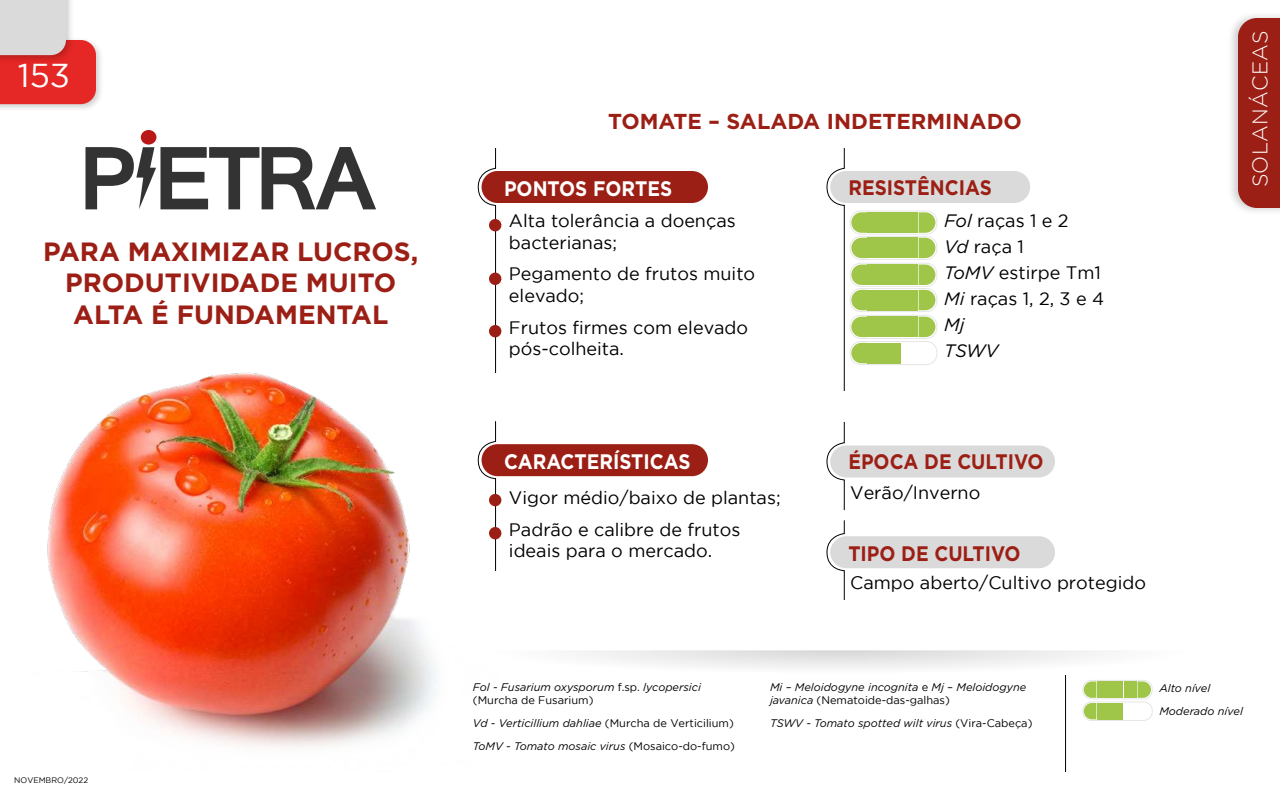
<style>
.page{position:relative;width:1280px;height:800px;background:#fff}
.page>*{position:absolute;margin:0;border:0;box-sizing:border-box;transform-origin:0 0}
.t1{font:33px "Gotham";color:#fff}
.t2{font:700 26.4px/31.7px "Gotham";color:#9c1f15;text-align:center}
.t3{font:700 21.6px "Gotham";color:#9c1f15}
.t4{font:300 21.1px "Gotham";letter-spacing:.015em;color:#fff}
.t5{font:700 21px "Gotham";color:#9c1f15;scale:.9 1}
.t6{font:700 21px "Gotham";color:#fff;scale:.9 1}
.t7{font:18px/26px "Gotham";color:#000}
.t8{font:italic 11px/23.2px "Gotham";color:#000}
.t9{font:8px "Gotham";color:#000}
.s1{font-style:italic}
.s2{font-style:normal}
</style>
<div class="page">
<div style="left:0;top:36px;width:105px;height:77px;background:#000;opacity:.2"></div>
<svg style="left:0;top:0;width:96px;height:104px;background:#e28281"></svg>
<div style="left:1226px;top:10px;width:54px;height:206px;background:#000;opacity:.2"></div>
<div style="left:1238px;top:18px;width:42px;height:190px;background:#9c1f15"></div>
<div style="left:482px;top:444px;width:226px;height:32px;background:#9c1f15;border-radius:16px"></div>
<div style="left:482px;top:171px;width:226px;height:32px;background:#9c1f15;border-radius:16px"></div>
<svg style="left:478px;top:148px;width:18px;height:196px"></svg>
<div style="left:489px;top:219px;width:12px;height:12px;background:#9c1f15;border-radius:50%"></div>
<div style="left:1082px;top:680px;width:71px;height:19px;border:1px solid #e6e6e6;border-radius:9px"></div>
<div style="left:1097px;top:681px;width:13px;height:17px;background:#9fc648"></div>
<div style="left:1110px;top:681px;width:13px;height:17px;background:#9fc648"></div>
<svg style="left:1138px;top:681px;width:13px;height:17px"></svg>
<div style="left:1124px;top:681px;width:13px;height:17px;background:#9fc648"></div>
<div style="left:1082px;top:702px;width:71px;height:19px;border:1px solid #e6e6e6;border-radius:9px"></div>
<div style="left:1097px;top:703px;width:13px;height:16px;background:#9fc648"></div>
<svg style="left:1084px;top:681px;width:12px;height:38px"></svg>
<div style="left:1110px;top:703px;width:13px;height:16px;background:#9fc648"></div>
<hr style="left:1065px;top:675px;width:1px;height:97px;background:#000">
<div style="left:489px;top:273px;width:12px;height:12px;background:#9c1f15;border-radius:50%"></div>
<div style="left:489px;top:325px;width:12px;height:12px;background:#9c1f15;border-radius:50%"></div>
<div style="left:830px;top:171px;width:200px;height:32px;background:#dadada;border-radius:16px"></div>
<svg style="left:826px;top:148px;width:19px;height:243px"></svg>
<div style="left:850px;top:210px;width:87px;height:25px;border:1px solid #e6e6e6;border-radius:11px"></div>
<div style="left:868px;top:212px;width:16px;height:21px;background:#9fc648"></div>
<div style="left:885px;top:212px;width:16px;height:21px;background:#9fc648"></div>
<div style="left:902px;top:212px;width:16px;height:21px;background:#9fc648"></div>
<div style="left:850px;top:263px;width:87px;height:24px;border:1px solid #e6e6e6;border-radius:11px"></div>
<div style="left:868px;top:265px;width:16px;height:20px;background:#9fc648"></div>
<div style="left:885px;top:265px;width:16px;height:20px;background:#9fc648"></div>
<div style="left:902px;top:265px;width:16px;height:20px;background:#9fc648"></div>
<div style="left:850px;top:236px;width:87px;height:24px;border:1px solid #e6e6e6;border-radius:11px"></div>
<div style="left:868px;top:238px;width:16px;height:20px;background:#9fc648"></div>
<svg style="left:851px;top:212px;width:16px;height:46px"></svg>
<div style="left:885px;top:238px;width:16px;height:20px;background:#9fc648"></div>
<svg style="left:919px;top:212px;width:16px;height:46px"></svg>
<div style="left:902px;top:238px;width:16px;height:20px;background:#9fc648"></div>
<div style="left:850px;top:315px;width:87px;height:24px;border:1px solid #e6e6e6;border-radius:11px"></div>
<div style="left:868px;top:317px;width:16px;height:20px;background:#9fc648"></div>
<svg style="left:851px;top:317px;width:16px;height:20px"></svg>
<div style="left:885px;top:317px;width:16px;height:20px;background:#9fc648"></div>
<svg style="left:919px;top:317px;width:16px;height:20px"></svg>
<div style="left:902px;top:317px;width:16px;height:20px;background:#9fc648"></div>
<div style="left:850px;top:288px;width:87px;height:24px;border:1px solid #e6e6e6;border-radius:11px"></div>
<div style="left:868px;top:290px;width:16px;height:20px;background:#9fc648"></div>
<svg style="left:851px;top:265px;width:16px;height:45px"></svg>
<div style="left:885px;top:290px;width:16px;height:20px;background:#9fc648"></div>
<svg style="left:919px;top:265px;width:16px;height:45px"></svg>
<div style="left:902px;top:290px;width:16px;height:20px;background:#9fc648"></div>
<div style="left:850px;top:341px;width:87px;height:24px;border:1px solid #e6e6e6;border-radius:11px"></div>
<div style="left:868px;top:343px;width:16px;height:20px;background:#9fc648"></div>
<svg style="left:851px;top:343px;width:16px;height:20px"></svg>
<div style="left:885px;top:343px;width:16px;height:20px;background:#9fc648"></div>
<div style="left:141px;top:130px;width:15px;height:15px;background:#ba1818;border-radius:50%"></div>
<svg style="left:85px;top:147px;width:291px;height:62px"></svg>
<img style="left:47px;top:344px;width:461px;height:403px">
<div style="left:830px;top:536px;width:225px;height:32px;background:#dadada;border-radius:16px"></div>
<svg style="left:826px;top:520px;width:19px;height:80px"></svg>
<div style="left:830px;top:445px;width:225px;height:32px;background:#dadada;border-radius:16px"></div>
<svg style="left:826px;top:422px;width:19px;height:89px"></svg>
<h1 class="t1" style="left:18px;top:61px;width:54px">153</h1>
<h2 class="t2" style="left:43px;top:235px;width:377px">PARA MAXIMIZAR LUCROS,<br>PRODUTIVIDADE MUITO<br>ALTA É FUNDAMENTAL</h2>
<p class="t9" style="left:14px;top:777px;width:75px">NOVEMBRO/2022</p>
<h3 class="t3" style="left:608px;top:109px;width:415px">TOMATE – SALADA INDETERMINADO</h3>
<h3 class="t6" style="left:504px;top:176px;width:188px">PONTOS FORTES</h3>
<h3 class="t7" style="left:509px;top:210px;width:228px;line-height:21.6px">Alta tolerância a doenças bacterianas;</h3>
<h3 class="t7" style="left:509px;top:264px;width:248px;line-height:21.6px">Pegamento de frutos muito elevado;</h3>
<h3 class="t7" style="left:509px;top:316px;width:241px;line-height:21.6px">Frutos firmes com elevado pós-colheita.</h3>
<h3 class="t5" style="left:848px;top:176px;width:161px">RESISTÊNCIAS</h3>
<h3 class="t7" style="left:944px;top:209px;width:161px"><span class="s1">Fol</span> raças 1 e 2<br><span class="s1">Vd</span> raça 1<br><span class="s1">ToMV</span> estirpe Tm1<br><span class="s1">Mi</span> raças 1, 2, 3 e 4<br><span class="s1">Mj<br>TSWV</span></h3>
<h3 class="t4" style="left:1248px;top:187px;width:159px;rotate:-90deg">SOLANÁCEAS</h3>
<h3 class="t6" style="left:504px;top:449px;width:209px">CARACTERÍSTICAS</h3>
<h3 class="t7" style="left:509px;top:482px;width:273px;line-height:31.6px">Vigor médio/baixo de plantas;<br>Padrão e calibre de frutos</h3>
<h3 class="t7" style="left:509px;top:538px;width:205px">ideais para o mercado.</h3>
<h3 class="t5" style="left:848px;top:450px;width:218px">ÉPOCA DE CULTIVO</h3>
<h3 class="t7" style="left:850px;top:480px;width:132px">Verão/Inverno</h3>
<h3 class="t5" style="left:848px;top:542px;width:193px">TIPO DE CULTIVO</h3>
<h3 class="t7" style="left:850px;top:570px;width:297px">Campo aberto/Cultivo protegido</h3>
<p class="t8" style="left:473px;top:681px;width:230px;line-height:13.2px">Fol - Fusarium oxysporum <span class="s2">f.sp.</span> lycopersici <span class="s2">(Murcha de Fusarium)</span></p>
<p class="t8" style="left:473px;top:712px;width:263px">Vd - Verticillium dahliae <span class="s2">(Murcha de Verticilium)<br></span>ToMV - Tomato mosaic virus <span class="s2">(Mosaico-do-fumo)</span></p>
<p class="t8" style="left:770px;top:681px;width:258px;line-height:13.2px">Mi – Meloidogyne incognita <span class="s2">e</span> Mj – Meloidogyne javanica <span class="s2">(Nematoide-das-galhas)</span></p>
<p class="t8" style="left:770px;top:712px;width:264px">TSWV - Tomato spotted wilt virus <span class="s2">(Vira-Cabeça)</span></p>
<p class="t8" style="left:1159px;top:677px;width:85px">Alto nível<br>Moderado nível</p>
</div>
